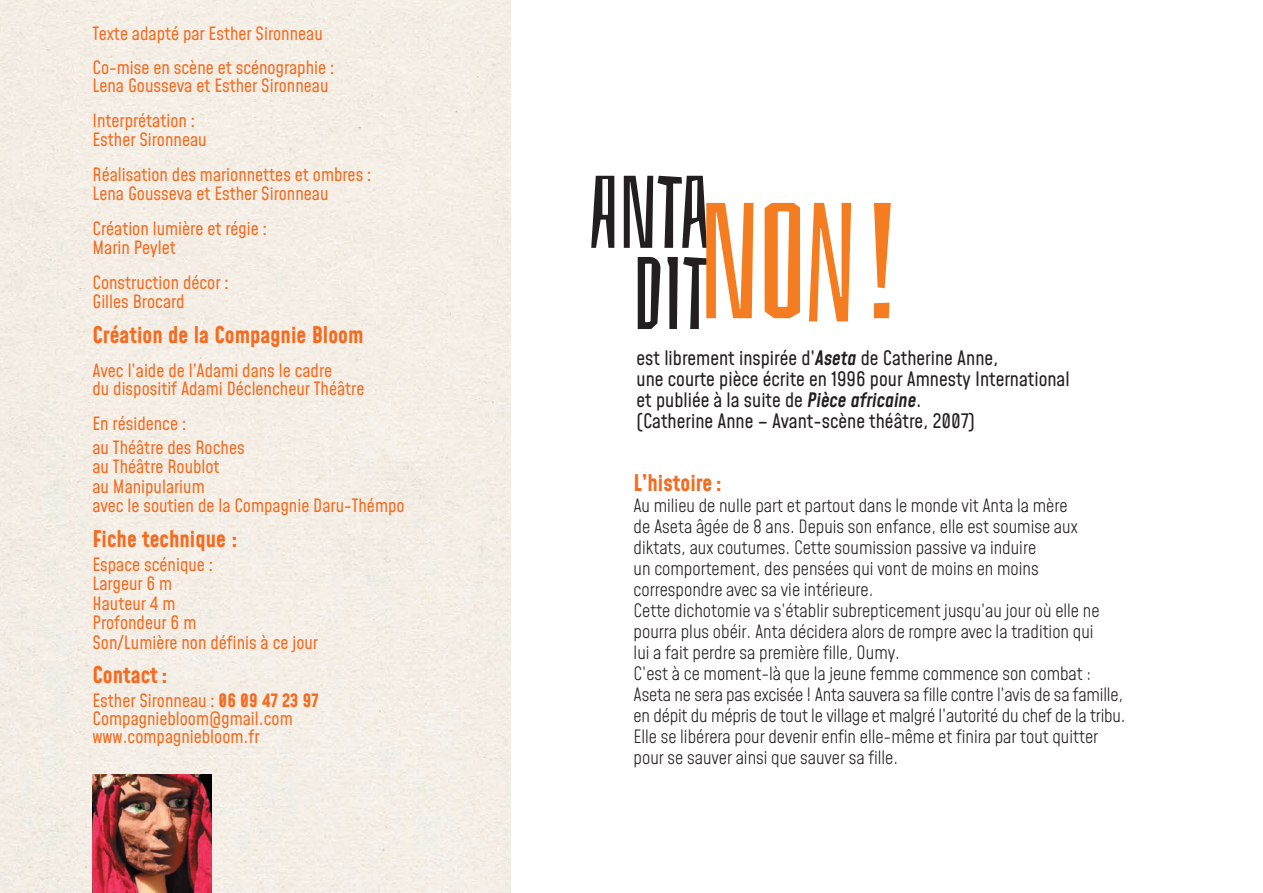
<style>
.page{position:relative;width:1263px;height:893px;background:#fff}
.page>*{position:absolute;margin:0;border:0;box-sizing:border-box;transform-origin:0 0}
.t1{font:700 22.5px "Mohave";color:#f36c21}
.t2{font:19.5px/21px "Mohave";color:#231f20}
.t3{font:300 18px/21px "Mohave";color:#231f20}
.t4{font:18px/19.5px "Mohave";color:#f36c21}
.s1{font-family:"Saira";font-weight:500;font-stretch:semi-condensed}
.s2{font-weight:700}
.s3{font-weight:500;font-style:italic}
</style>
<div class="page">
<div style="left:0;top:0;width:510px;height:893px;background:#f4eee6"></div>
<svg style="left:591px;top:176px;width:300px;height:153px"></svg>
<img style="left:92px;top:775px;width:119px;height:118px">
<p class="t4" style="left:92px;top:17px;width:243px;line-height:34.5px">Texte adapté par Esther Sironneau<br>Co-mise en scène et scénographie <span class="s1">:</span></p>
<p class="t4" style="left:92px;top:70px;width:237px;line-height:34.5px">Lena Gousseva et Esther Sironneau<br>Interprétation <span class="s1">:</span></p>
<p class="t4" style="left:92px;top:124px;width:280px;line-height:34.5px">Esther Sironneau<br>Réalisation des marionnettes et ombres <span class="s1">:</span></p>
<p class="t4" style="left:92px;top:178px;width:237px;line-height:34.5px">Lena Gousseva et Esther Sironneau<br>Création lumière et régie <span class="s1">:</span></p>
<p class="t4" style="left:92px;top:232px;width:138px;line-height:34.5px">Marin Peylet<br>Construction décor <span class="s1">:</span></p>
<p class="t4" style="left:92px;top:293px;width:94px">Gilles Brocard</p>
<p class="t1" style="left:92px;top:320px;width:273px">Création de la Compagnie Bloom</p>
<p class="t4" style="left:92px;top:363px;width:273px;line-height:18px">Avec l’aide de l’Adami dans le cadre<br>du dispositif Adami Déclencheur Théâtre</p>
<p class="t4" style="left:92px;top:412px;width:154px;line-height:24px">En résidence <span class="s1">:<br></span>au Théâtre des Roches</p>
<p class="t4" style="left:92px;top:458px;width:314px">au Théâtre Roublot<br>au Manipularium<br>avec le soutien de la Compagnie Daru-Thémpo</p>
<p class="t1" style="left:92px;top:524px;width:147px">Fiche technique :</p>
<p class="t4" style="left:92px;top:556px;width:227px">Espace scénique <span class="s1">:<br></span>Largeur 6 m<br>Hauteur 4 m<br>Profondeur 6 m<br>Son/Lumière non définis à ce jour</p>
<p class="t1" style="left:92px;top:661px;width:77px">Contact :</p>
<p class="t4" style="left:92px;top:693px;width:227px;line-height:18px">Esther Sironneau <span class="s1">:</span> <span class="s2">06 09 47 23 97<br></span>Compagniebloom@gmail.com www.compagniebloom.fr</p>
<p class="t2" style="left:637px;top:349px;width:435px">est librement inspirée d’<span class="s3">Aseta</span> de Catherine Anne,<br>une courte pièce écrite en 1996 pour Amnesty International et publiée à la suite de <span class="s3">Pièce africaine</span>.<br>(Catherine Anne – Avant-scène théâtre, 2007)</p>
<p class="t1" style="left:634px;top:468px;width:90px">L’histoire :</p>
<p class="t3" style="left:634px;top:496px;width:493px">Au milieu de nulle part et partout dans le monde vit Anta la mère<br>de Aseta âgée de 8 ans. Depuis son enfance, elle est soumise aux diktats, aux coutumes. Cette soumission passive va induire<br>un comportement, des pensées qui vont de moins en moins correspondre avec sa vie intérieure.<br>Cette dichotomie va s’établir subrepticement jusqu’au jour où elle ne pourra plus obéir. Anta décidera alors de rompre avec la tradition qui<br>lui a fait perdre sa première fille, Oumy.<br>C’est à ce moment-là que la jeune femme commence son combat :<br>Aseta ne sera pas excisée ! Anta sauvera sa fille contre l’avis de sa famille, en dépit du mépris de tout le village et malgré l’autorité du chef de la tribu.<br>Elle se libérera pour devenir enfin elle-même et finira par tout quitter pour se sauver ainsi que sauver sa fille.</p>
</div>
